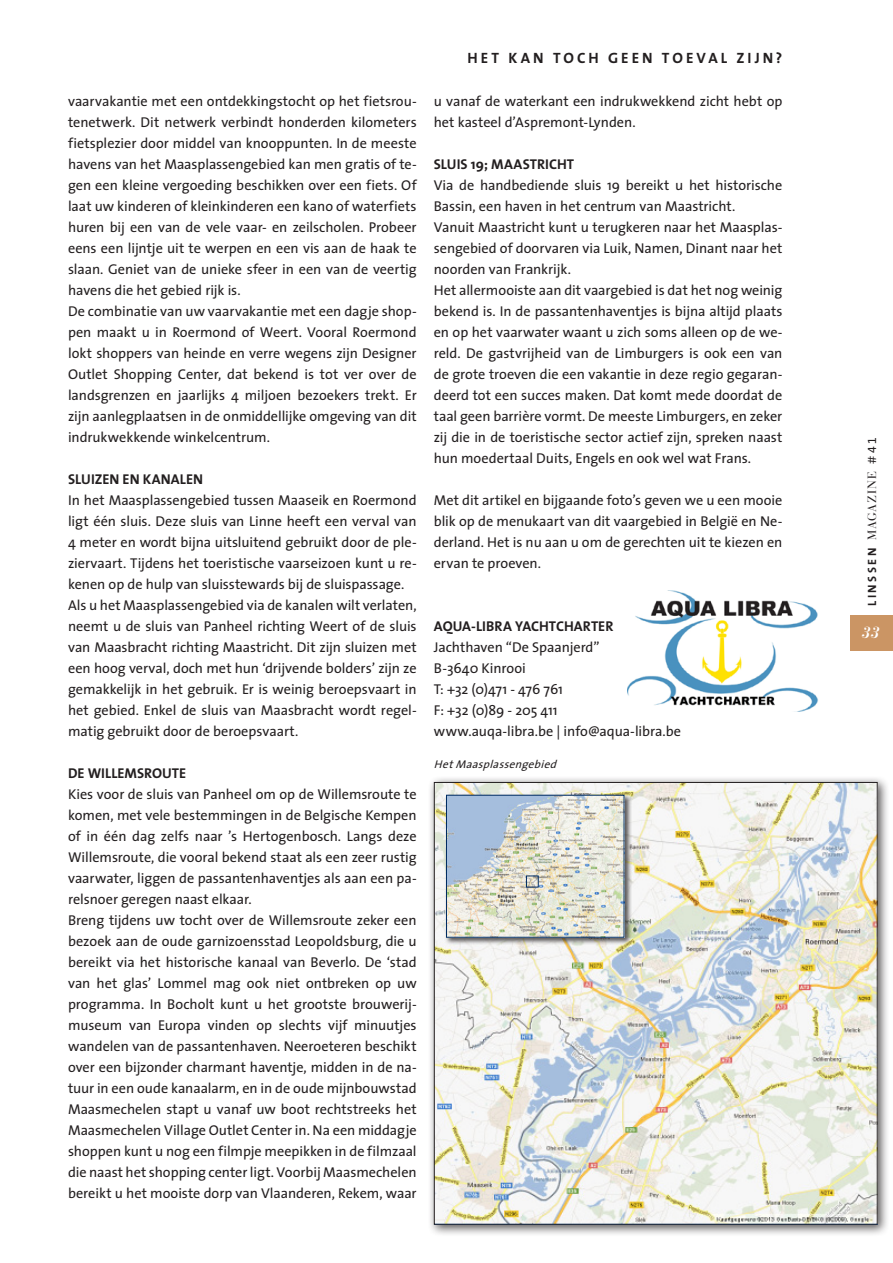
<style>
.page{position:relative;width:893px;height:1263px;background:#fff}
.page>*{position:absolute;margin:0;border:0;box-sizing:border-box;transform-origin:0 0}
.t1{font:italic 700 16.05px "Bauer Bodoni";color:#fff}
.t2{font:700 15px "The Sans";letter-spacing:.205em;color:#231f20}
.SP_plattetekst{font:14.25px/21px "The Sans";letter-spacing:-.005em;color:#231f20;text-align:justify}
.SP_plattetekst-2{font:700 14.25px "The Sans";color:#231f20}
.t3{font:12px "Bauer Bodoni";letter-spacing:.085em;color:#231f20}
.t4{font:italic 11.25px "The Sans";color:#231f20}
.s1{font-family:"The Sans";font-weight:700}
.s2{font-family:"The Sans"}
.s3{font-family:"The Sans Expert"}
</style>
<div class="page">
<div style="left:428px;top:776px;width:462px;height:461px;background:#231f20;opacity:.75"></div>
<img style="left:436px;top:784px;width:440px;height:438px">
<img style="left:628px;top:590px;width:190px;height:121px">
<div style="left:444px;top:793px;width:188px;height:152px;background:#231f20;opacity:.75"></div>
<img style="left:448px;top:797px;width:174px;height:139px">
<div style="left:446px;top:795px;width:178px;height:143px;border:1px solid #002c62"></div>
<div style="left:526px;top:875px;width:13px;height:12px;border:1px solid #002c62"></div>
<div style="left:850px;top:615px;width:43px;height:36px;background:#cb9564"></div>
<p class="SP_plattetekst" style="left:68px;top:90px;width:350px">vaarvakantie met een ontdekkingstocht op het fietsrou&shy;tenetwerk. Dit netwerk verbindt honderden kilometers fietsplezier door middel van knooppunten. In de meeste havens van het Maasplassengebied kan men gratis of te&shy;gen een kleine vergoeding beschikken over een fiets. Of laat uw kinderen of kleinkinderen een kano of waterfiets huren bij een van de vele vaar- en zeilscholen. Probeer eens een lijntje uit te werpen en een vis aan de haak te slaan. Geniet van de unieke sfeer in een van de veertig havens die het gebied rijk is.</p>
<p class="SP_plattetekst" style="left:68px;top:300px;width:350px">De combinatie van uw vaarvakantie met een dagje shop&shy;pen maakt u in Roermond of Weert. Vooral Roermond lokt shoppers van heinde en verre wegens zijn Designer Outlet Shopping Center, dat bekend is tot ver over de landsgrenzen en jaarlijks 4 miljoen bezoekers trekt. Er zijn aanlegplaatsen in de onmiddellijke omgeving van dit indrukwekkende winkelcentrum.</p>
<p class="SP_plattetekst-2" style="left:68px;top:467px;width:137px">SLUIZEN EN KANALEN</p>
<p class="SP_plattetekst" style="left:68px;top:489px;width:350px">In het Maasplassengebied tussen Maaseik en Roermond ligt één sluis. Deze sluis van Linne heeft een verval van 4 meter en wordt bijna uitsluitend gebruikt door de ple&shy;ziervaart. Tijdens het toeristische vaarseizoen kunt u re&shy;kenen op de hulp van sluisstewards bij de sluispassage.</p>
<p class="SP_plattetekst" style="left:68px;top:594px;width:350px">Als u het Maasplassengebied via de kanalen wilt verlaten, neemt u de sluis van Panheel richting Weert of de sluis van Maasbracht richting Maastricht. Dit zijn sluizen met een hoog verval, doch met hun ‘drijvende bolders’ zijn ze gemakkelijk in het gebruik. Er is weinig beroepsvaart in het gebied. Enkel de sluis van Maasbracht wordt regel&shy;matig gebruikt door de beroepsvaart.</p>
<p class="SP_plattetekst-2" style="left:68px;top:761px;width:120px">DE WILLEMSROUTE</p>
<p class="SP_plattetekst" style="left:68px;top:783px;width:350px">Kies voor de sluis van Panheel om op de Willemsroute te komen, met vele bestemmingen in de Belgische Kempen of in één dag zelfs naar ’s Hertogenbosch. Langs deze Willemsroute, die vooral bekend staat als een zeer rustig vaarwater, liggen de passantenhaventjes als aan een pa&shy;relsnoer geregen naast elkaar.</p>
<p class="SP_plattetekst" style="left:68px;top:909px;width:350px">Breng tijdens uw tocht over de Willemsroute zeker een bezoek aan de oude garnizoensstad Leopoldsburg, die u bereikt via het historische kanaal van Beverlo. De ‘stad van het glas’ Lommel mag ook niet ontbreken op uw programma. In Bocholt kunt u het grootste brouwerij&shy;museum van Europa vinden op slechts vijf minuutjes wandelen van de passantenhaven. Neeroeteren beschikt over een bijzonder charmant haventje, midden in de na&shy;tuur in een oude kanaalarm, en in de oude mijnbouwstad Maasmechelen stapt u vanaf uw boot rechtstreeks het Maasmechelen Village Outlet Center in. Na een middagje shoppen kunt u nog een filmpje meepikken in de filmzaal die naast het shopping center ligt. Voorbij Maasmechelen bereikt u het mooiste dorp van Vlaanderen, Rekem, waar</p>
<p class="t2" style="left:468px;top:46px;width:316px">HET KAN TOCH GEEN TOEVAL ZIJN?</p>
<p class="SP_plattetekst" style="left:434px;top:90px;width:350px">u vanaf de waterkant een indrukwekkend zicht hebt op het kasteel d’Aspremont-Lynden.</p>
<p class="SP_plattetekst-2" style="left:434px;top:152px;width:142px">SLUIS 19; MAASTRICHT</p>
<p class="SP_plattetekst" style="left:434px;top:174px;width:350px">Via de handbediende sluis 19 bereikt u het historische<br>Bassin, een haven in het centrum van Maastricht.</p>
<p class="SP_plattetekst" style="left:434px;top:216px;width:350px">Vanuit Maastricht kunt u terugkeren naar het Maasplas&shy;sengebied of doorvaren via Luik, Namen, Dinant naar het noorden van Frankrijk.</p>
<p class="SP_plattetekst" style="left:434px;top:279px;width:350px">Het allermooiste aan dit vaargebied is dat het nog weinig bekend is. In de passantenhaventjes is bijna altijd plaats en op het vaarwater waant u zich soms alleen op de we&shy;reld. De gastvrijheid van de Limburgers is ook een van de grote troeven die een vakantie in deze regio gegaran&shy;deerd tot een succes maken. Dat komt mede doordat de taal geen barrière vormt. De meeste Limburgers, en zeker zij die in de toeristische sector actief zijn, spreken naast hun moedertaal Duits, Engels en ook wel wat Frans.</p>
<p class="SP_plattetekst" style="left:434px;top:489px;width:350px">Met dit artikel en bijgaande foto’s geven we u een mooie blik op de menukaart van dit vaargebied in België en Ne&shy;derland. Het is nu aan u om de gerechten uit te kiezen en ervan te proeven.</p>
<p class="SP_plattetekst-2" style="left:434px;top:614px;width:181px">AQUA-LIBRA YACHTCHARTER</p>
<p class="SP_plattetekst" style="left:434px;top:636px;width:167px">Jachthaven “De Spaanjerd”</p>
<p class="SP_plattetekst" style="left:434px;top:657px;width:93px">B-3640 Kinrooi</p>
<p class="SP_plattetekst" style="left:434px;top:678px;width:131px">T: +32 (0)471 - 476 761</p>
<p class="SP_plattetekst" style="left:434px;top:699px;width:125px">F: +32 (0)89 - 205 411</p>
<p class="SP_plattetekst" style="left:434px;top:720px;width:249px">www.auqa-libra.be | info@aqua-libra.be</p>
<p class="t4" style="left:434px;top:756px;width:128px">HetMaasplassengebied</p>
<p class="t3" style="left:865px;top:606px;width:170px;rotate:-90deg"><span class="s1">LINSSEN</span> MAGAZINE <span class="s2">#</span><span class="s3">41</span></p>
<p class="t1" style="left:862px;top:622px;width:19px">33</p>
</div>
